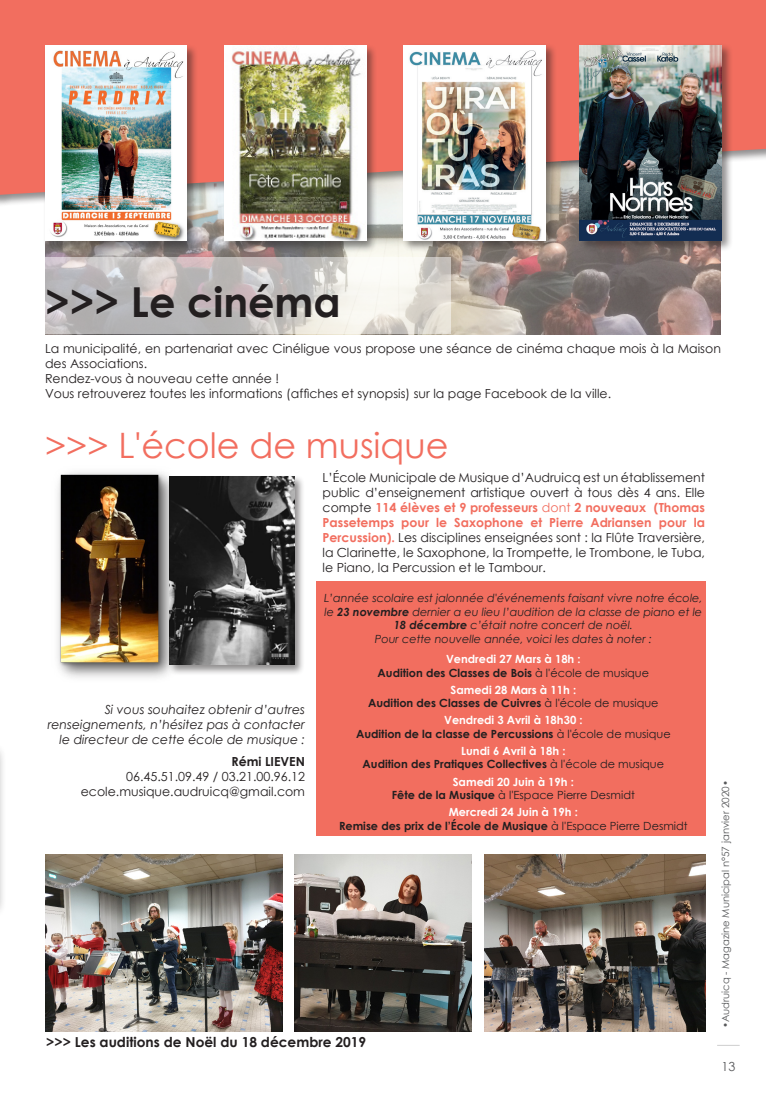
<style>
.page{position:relative;width:766px;height:1110px;background:#fff}
.page>*{position:absolute;margin:0;border:0;box-sizing:border-box;transform-origin:0 0}
.t1{font:700 41.25px "Century Gothic";color:#231f20}
.t2{font:35px "Century Gothic";color:#f26e5f}
.t3{font:700 13.75px "Century Gothic";color:#231f20}
.t4{font:12.5px/15px "Century Gothic";color:#231f20}
.t5{font:italic 12.5px/15px "Century Gothic";color:#231f20;text-align:right}
.t6{font:700 12.5px "Century Gothic";color:#231f20}
.t7{font:12.5px "Century Gothic";color:#57585a}
.t8{font:700 11.25px/13.5px "Century Gothic";color:#231f20;text-align:center}
.t9{font:italic 11.25px/13.5px "Century Gothic";color:#231f20;text-align:center}
.t10{font:11.25px/13.5px "Century Gothic";color:#231f20;text-align:center}
.t11{font:10px "Century Gothic";color:#57585a}
.s1{font-weight:700;color:#f26e5f}
.s2{color:#f26e5f}
.s3{font-weight:700}
.s4{color:#fff}
.s5{font-weight:400}
.s6{font-weight:700;color:#fff}
</style>
<div class="page">
<div style="left:0;top:741px;width:6px;height:177px;background:#f7f7f7"></div>
<img style="left:45px;top:206px;width:675px;height:128px">
<svg style="left:45px;top:257px;width:405px;height:77px;background:#cecac8"></svg>
<div style="left:0;top:0;width:765px;height:195px;background:#f26e5f"></div>
<div style="left:222px;top:44px;width:155px;height:209px;background:#231f20;opacity:.5"></div>
<img style="left:224px;top:46px;width:142px;height:195px">
<div style="left:401px;top:43px;width:155px;height:208px;background:#231f20;opacity:.5"></div>
<img style="left:403px;top:45px;width:142px;height:195px">
<div style="left:43px;top:44px;width:155px;height:208px;background:#231f20;opacity:.5"></div>
<img style="left:45px;top:46px;width:142px;height:195px">
<div style="left:578px;top:43px;width:155px;height:208px;background:#231f20;opacity:.5"></div>
<img style="left:580px;top:45px;width:141px;height:195px">
<div style="left:316px;top:581px;width:389px;height:255px;background:#f26e5f"></div>
<img style="left:57px;top:472px;width:111px;height:206px">
<div style="left:168px;top:474px;width:137px;height:201px;background:#231f20;opacity:.5"></div>
<img style="left:169px;top:476px;width:125px;height:188px">
<img style="left:484px;top:854px;width:221px;height:177px">
<img style="left:294px;top:854px;width:177px;height:177px">
<img style="left:46px;top:854px;width:236px;height:177px">
<p class="t1" style="left:45px;top:270px;width:297px">&gt;&gt;&gt; Le cinéma</p>
<p class="t4" style="left:45px;top:340px;width:677px">La municipalité, en partenariat avec Cinéligue vous propose une séance de cinéma chaque mois à la Maison des Associations.</p>
<p class="t4" style="left:45px;top:370px;width:236px">Rendez-vous à nouveau cette année !</p>
<p class="t4" style="left:45px;top:385px;width:567px">Vous retrouverez toutes les informations (affiches et synopsis) sur la page Facebook de la ville.</p>
<p class="t2" style="left:45px;top:421px;width:405px">&gt;&gt;&gt; L'école de musique</p>
<p class="t5" style="left:48px;top:701px;width:259px">Si vous souhaitez obtenir d’autres renseignements, n’hésitez pas à contacter le directeur de cette école de musique :</p>
<p class="t6" style="left:231px;top:751px;width:75px">Rémi LIEVEN</p>
<p class="t4" style="left:126px;top:768px;width:180px">06.45.51.09.49 / 03.21.00.96.12</p>
<p class="t4" style="left:81px;top:783px;width:226px">ecole.musique.audruicq@gmail.com</p>
<p class="t4" style="left:322px;top:470px;width:384px;text-align:justify">L’École Municipale de Musique d’Audruicq est un établissement public d’enseignement artistique ouvert à tous dès 4 ans. Elle compte <span class="s1">114 élèves et 9 professeurs</span> <span class="s2">dont</span> <span class="s1">2 nouveaux (Thomas Passetemps pour le Saxophone et Pierre Adriansen pour la Percussion).</span> Les disciplines enseignées sont : la Flûte Traversière, la Clarinette, le Saxophone, la Trompette, le Trombone, le Tuba, le Piano, la Percussion et le Tambour.</p>
<p class="t9" style="left:324px;top:591px;width:380px">L’année scolaire est jalonnée d'événements faisant vivre notre école, le <span class="s3">23 novembre</span> dernier a eu lieu l’audition de la classe de piano et le <span class="s3">18 décembre</span> c’était notre concert de noël.<br>Pour cette nouvelle année, voici les dates à noter :</p>
<p class="t8" style="left:377px;top:651px;width:273px"><span class="s4">Vendredi 27 Mars à 18h :<br></span>Audition des Classes de Bois <span class="s5">à l'école de musique</span></p>
<p class="t8" style="left:368px;top:682px;width:292px"><span class="s4">Samedi 28 Mars à 11h :<br></span>Audition des Classes de Cuivres <span class="s5">à l'école de musique</span></p>
<p class="t8" style="left:356px;top:712px;width:316px"><span class="s4">Vendredi 3 Avril à 18h30 :<br></span>Audition de la classe de Percussions <span class="s5">à l'école de musique</span></p>
<p class="t8" style="left:362px;top:743px;width:303px"><span class="s4">Lundi 6 Avril à 18h :<br></span>Audition des Pratiques Collectives <span class="s5">à l'école de musique</span></p>
<p class="t10" style="left:391px;top:774px;width:244px"><span class="s6">Samedi 20 Juin à 19h :<br></span><span class="s3">Fête de la Musique</span> à l'Espace Pierre Desmidt</p>
<p class="t8" style="left:339px;top:804px;width:350px"><span class="s4">Mercredi 24 Juin à 19h :<br></span>Remise des prix de l’École de Musique <span class="s5">à l'Espace Pierre Desmidt</span></p>
<p class="t3" style="left:46px;top:1031px;width:321px">&gt;&gt;&gt; Les auditions de Noël du 18 décembre 2019</p>
<p class="t11" style="left:718px;top:1028px;width:250px;rotate:-90deg">•Audruicq - Magazine Municipal n°57 janvier 2020•</p>
<p class="t7" style="left:721px;top:1057px;width:15px">13</p>
</div>
